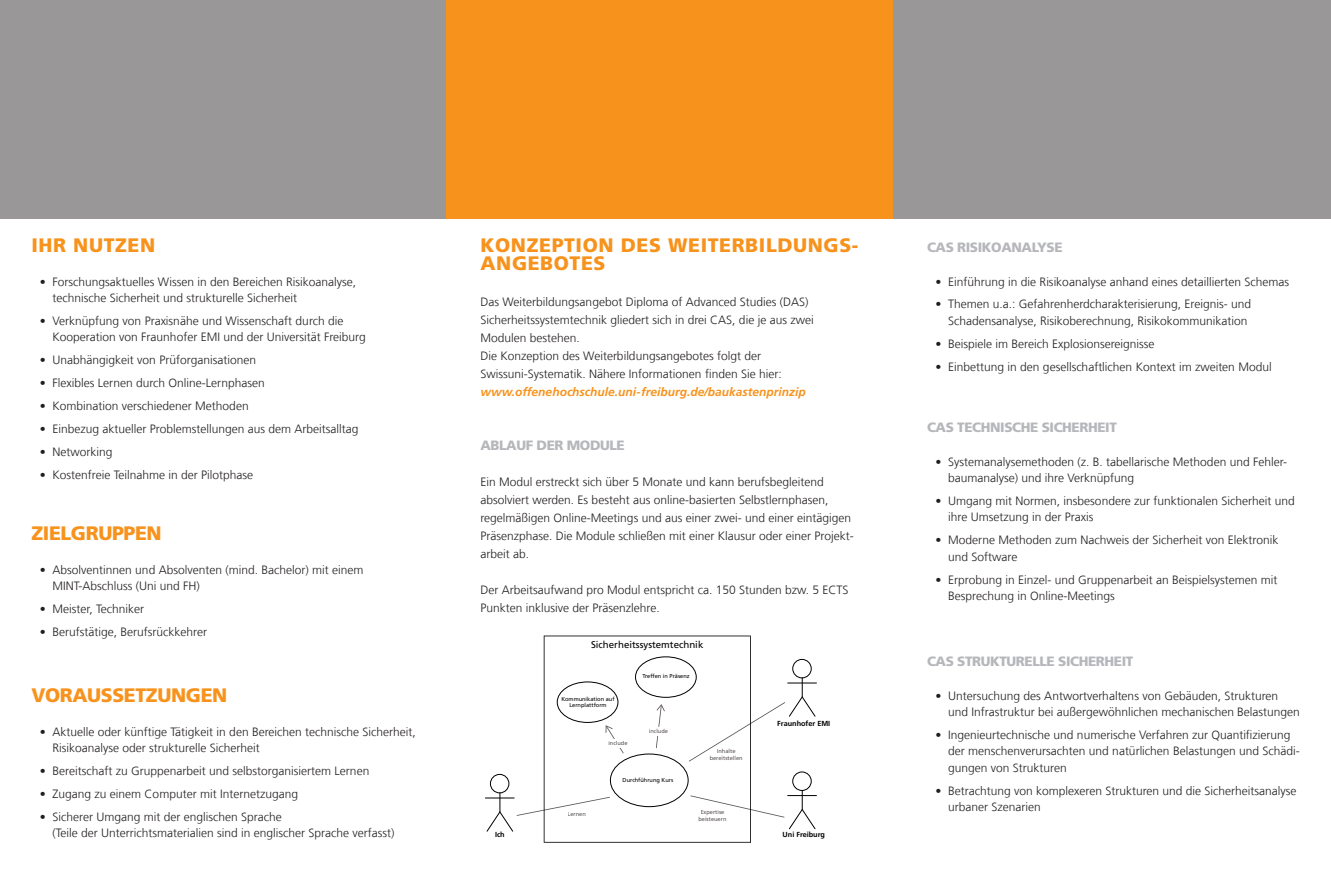
<style>
.page{position:relative;width:1331px;height:893px;background:#fff}
.page>*{position:absolute;margin:0;border:0;box-sizing:border-box;transform-origin:0 0}
.t1{font:900 19.5px/18px "Frutiger LT Com";letter-spacing:.03em;color:#f7931d}
.t2{font:900 19.5px "Frutiger LT Com";letter-spacing:-.02em;color:#f7931d}
.t3{font:900 13.5px "Frutiger LT Com";letter-spacing:-.03em;color:#b6b7bb}
.t4{font:300 12px/16.5px "Frutiger LT Com";color:#231f20}
.t5{font:italic 700 12px "Frutiger LT Com";color:#f7931d}
.t6{font:9.75px "Frutiger LT Com";color:#000}
.t7{font:700 7.35px "Frutiger LT Com";color:#000}
.t8{font:5.7px/6.8px "Frutiger LT Com";color:#000;text-align:center}
.t9{font:5.7px/6.8px "Frutiger LT Com";color:#595253;text-align:center}
</style>
<div class="page">
<div style="left:893px;top:0;width:438px;height:218px;background:#999798"></div>
<div style="left:0;top:0;width:446px;height:218px;background:#999798"></div>
<div style="left:446px;top:0;width:447px;height:218px;background:#f7931d"></div>
<svg style="left:485px;top:636px;width:331px;height:207px"></svg>
<hr style="left:649px;top:729px;width:19px;height:4px;background:#fff">
<hr style="left:609px;top:741px;width:18px;height:4px;background:#fff">
<h1 class="t1" style="left:31px;top:236px;width:125px">IHR NUTZEN</h1>
<p class="t4" style="left:53px;top:273px;width:305px;text-indent:-13px">• Forschungsaktuelles Wissen in den Bereichen Risikoanalyse, technische Sicherheit und strukturelle Sicherheit</p>
<p class="t4" style="left:53px;top:313px;width:315px;text-indent:-13px">• Verknüpfung von Praxisnähe und Wissenschaft durch die<br>Kooperation von Fraunhofer EMI und der Universität Freiburg</p>
<p class="t4" style="left:40px;top:352px;width:218px">• Unabhängigkeit von Prüforganisationen</p>
<p class="t4" style="left:40px;top:375px;width:226px">• Flexibles Lernen durch Online-Lernphasen</p>
<p class="t4" style="left:40px;top:398px;width:210px">• Kombination verschiedener Methoden</p>
<p class="t4" style="left:40px;top:421px;width:320px">• Einbezug aktueller Problemstellungen aus dem Arbeitsalltag</p>
<p class="t4" style="left:40px;top:443px;width:74px">• Networking</p>
<p class="t4" style="left:40px;top:466px;width:215px">• Kostenfreie Teilnahme in der Pilotphase</p>
<h1 class="t2" style="left:31px;top:522px;width:132px">ZIELGRUPPEN</h1>
<p class="t4" style="left:53px;top:561px;width:312px;text-indent:-13px">• Absolventinnen und Absolventen (mind. Bachelor) mit einem<br>MINT-Abschluss (Uni und FH)</p>
<p class="t4" style="left:40px;top:601px;width:106px">• Meister, Techniker</p>
<p class="t4" style="left:40px;top:623px;width:169px">• Berufstätige, Berufsrückkehrer</p>
<h1 class="t2" style="left:31px;top:684px;width:198px">VORAUSSETZUNGEN</h1>
<p class="t4" style="left:53px;top:723px;width:365px;text-indent:-13px">• Aktuelle oder künftige Tätigkeit in den Bereichen technische Sicherheit,<br>Risikoanalyse oder strukturelle Sicherheit</p>
<p class="t4" style="left:40px;top:763px;width:331px">• Bereitschaft zu Gruppenarbeit und selbstorganisiertem Lernen</p>
<p class="t4" style="left:40px;top:785px;width:260px">• Zugang zu einem Computer mit Internetzugang</p>
<p class="t4" style="left:53px;top:808px;width:343px;text-indent:-13px">• Sicherer Umgang mit der englischen Sprache<br>(Teile der Unterrichtsmaterialien sind in englischer Sprache verfasst)</p>
<h1 class="t1" style="left:480px;top:236px;width:379px">KONZEPTION DES WEITERBILDUNGS-<br>ANGEBOTES</h1>
<p class="t4" style="left:480px;top:293px;width:335px;line-height:18px">Das Weiterbildungsangebot Diploma of Advanced Studies (DAS)<br>Sicherheitssystemtechnik gliedert sich in drei CAS, die je aus zwei Modulen bestehen.<br>Die Konzeption des Weiterbildungsangebotes folgt der Swissuni-Systematik. Nähere Informationen finden Sie hier:</p>
<p class="t5" style="left:480px;top:385px;width:327px">www.offenehochschule.uni-freiburg.de/baukastenprinzip</p>
<p class="t3" style="left:480px;top:437px;width:146px">ABLAUF DER MODULE</p>
<p class="t4" style="left:480px;top:473px;width:375px;line-height:18px">Ein Modul erstreckt sich über 5 Monate und kann berufsbegleitend absolviert werden. Es besteht aus online-basierten Selbstlernphasen, regelmäßigen Online-Meetings und aus einer zwei- und einer eintägigen Präsenzphase. Die Module schließen mit einer Klausur oder einer Projekt&shy;arbeit ab.</p>
<p class="t4" style="left:480px;top:581px;width:369px;line-height:18px">Der Arbeitsaufwand pro Modul entspricht ca. 150 Stunden bzw. 5 ECTS<br>Punkten inklusive der Präsenzlehre.</p>
<p class="t6" style="left:591px;top:639px;width:114px">Sicherheitssystemtechnik</p>
<p class="t8" style="left:561px;top:695px;width:55px">Kommunikation auf<br>Lernplattform</p>
<p class="t9" style="left:608px;top:740px;width:21px">include</p>
<p class="t8" style="left:642px;top:673px;width:49px">Treffen in Präsenz</p>
<p class="t9" style="left:649px;top:728px;width:21px">include</p>
<p class="t8" style="left:623px;top:776px;width:52px">Durchführung Kurs</p>
<p class="t9" style="left:710px;top:748px;width:35px">Inhalte bereitstellen</p>
<p class="t9" style="left:567px;top:810px;width:20px">Lernen</p>
<p class="t9" style="left:698px;top:809px;width:30px">Expertise beisteuern</p>
<p class="t7" style="left:777px;top:719px;width:55px">Fraunhofer EMI</p>
<p class="t7" style="left:495px;top:830px;width:11px">Ich</p>
<p class="t7" style="left:783px;top:830px;width:44px">Uni Freiburg</p>
<p class="t3" style="left:927px;top:239px;width:137px">CAS RISIKOANALYSE</p>
<p class="t4" style="left:935px;top:273px;width:355px">• Einführung in die Risikoanalyse anhand eines detaillierten Schemas</p>
<p class="t4" style="left:935px;top:296px;width:317px;text-align:right">• Themen u.a.: Gefahrenherdcharakterisierung, Ereignis- und<br>Schadensanalyse, Risikoberechnung, Risikokommunikation</p>
<p class="t4" style="left:935px;top:335px;width:221px">• Beispiele im Bereich Explosionsereignisse</p>
<p class="t4" style="left:935px;top:358px;width:338px">• Einbettung in den gesellschaftlichen Kontext im zweiten Modul</p>
<p class="t3" style="left:927px;top:419px;width:191px">CAS TECHNISCHE SICHERHEIT</p>
<p class="t4" style="left:948px;top:453px;width:340px;text-indent:-13px">• Systemanalysemethoden (z. B. tabellarische Methoden und Fehler&shy;baumanalyse) und ihre Verknüpfung</p>
<p class="t4" style="left:948px;top:493px;width:348px;text-indent:-13px">• Umgang mit Normen, insbesondere zur funktionalen Sicherheit und ihre Umsetzung in der Praxis</p>
<p class="t4" style="left:948px;top:532px;width:332px;text-indent:-13px">• Moderne Methoden zum Nachweis der Sicherheit von Elektronik und Software</p>
<p class="t4" style="left:948px;top:571px;width:331px;text-indent:-13px">• Erprobung in Einzel- und Gruppenarbeit an Beispielsystemen mit<br>Besprechung in Online-Meetings</p>
<p class="t3" style="left:927px;top:653px;width:208px">CAS STRUKTURELLE SICHERHEIT</p>
<p class="t4" style="left:948px;top:687px;width:353px;text-indent:-13px">• Untersuchung des Antwortverhaltens von Gebäuden, Strukturen und Infrastruktur bei außergewöhnlichen mechanischen Belastungen</p>
<p class="t4" style="left:948px;top:727px;width:353px;text-indent:-13px">• Ingenieurtechnische und numerische Verfahren zur Quantifizierung der menschenverursachten und natürlichen Belastungen und Schädi&shy;gungen von Strukturen</p>
<p class="t4" style="left:948px;top:782px;width:350px;text-indent:-13px">• Betrachtung von komplexeren Strukturen und die Sicherheitsanalyse urbaner Szenarien</p>
</div>
